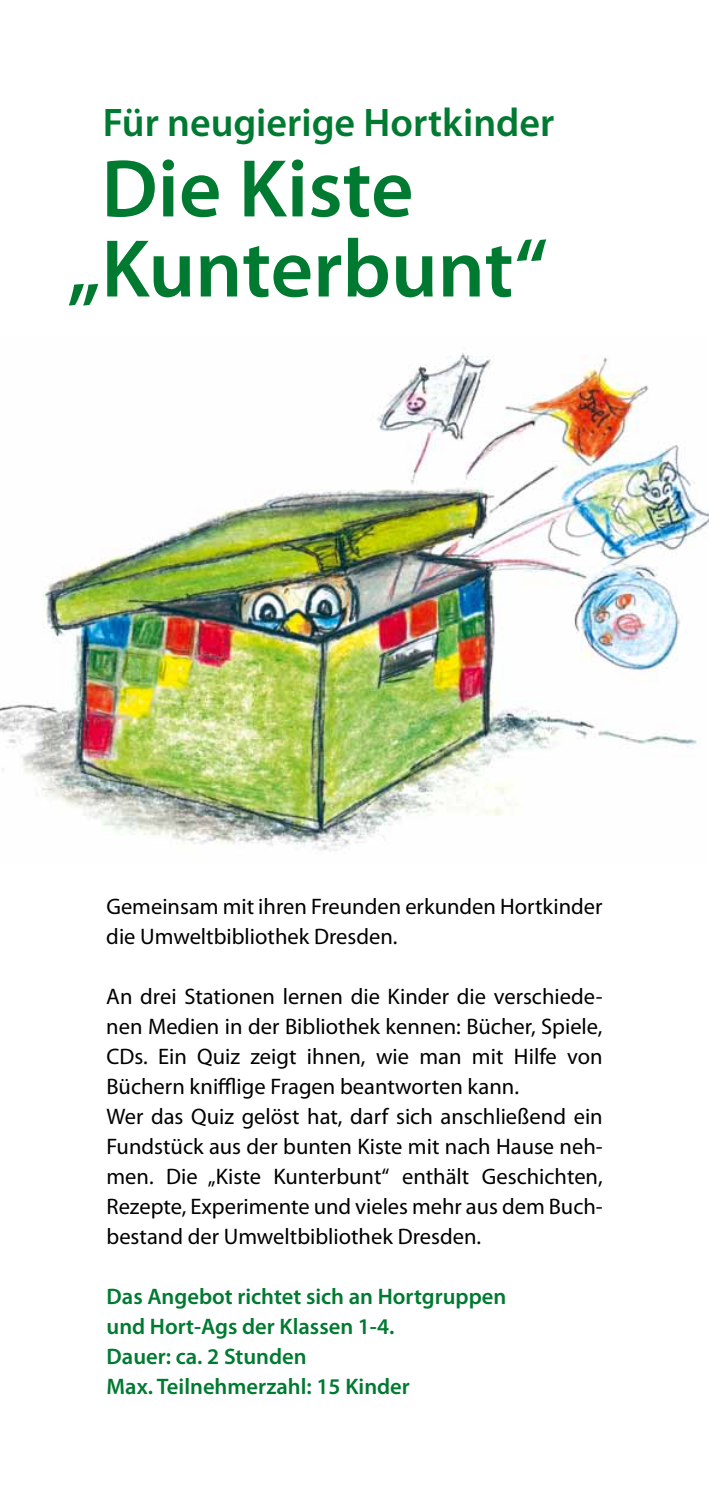
<style>
.page{position:relative;width:709px;height:1489px;background:#fff}
.page>*{position:absolute;margin:0;border:0;box-sizing:border-box;transform-origin:0 0}
.t1{font:600 82.5px/80px "Myriad Pro";color:#007a31}
.t2{font:600 40px "Myriad Pro";color:#007a31}
.t3{font:22.5px/30px "Myriad Pro";color:#000}
.t4{font:600 22.5px/30px "Myriad Pro";color:#007a31}
</style>
<div class="page">
<img style="left:0;top:353px;width:709px;height:499px">
<h2 class="t2" style="left:103px;top:101px;width:453px">Für neugierige Hortkinder</h2>
<h1 class="t1" style="left:67px;top:150px;width:482px;text-indent:34px">Die Kiste „Kunterbunt“</h1>
<p class="t3" style="left:106px;top:891px;width:498px">Gemeinsam mit ihren Freunden erkunden Hortkinder die Umweltbibliothek Dresden.</p>
<p class="t3" style="left:106px;top:981px;width:498px">An drei Stationen lernen die Kinder die verschiede&shy;nen Medien in der Bibliothek kennen: Bücher, Spiele, CDs. Ein Quiz zeigt ihnen, wie man mit Hilfe von Büchern knifflige Fragen beantworten kann.<br>Wer das Quiz gelöst hat, darf sich anschließend ein Fundstück aus der bunten Kiste mit nach Hause neh&shy;men. Die „Kiste Kunterbunt“ enthält Geschichten, Rezepte, Experimente und vieles mehr aus dem Buch&shy;bestand der Umweltbibliothek Dresden.</p>
<p class="t4" style="left:107px;top:1281px;width:401px">Das Angebot richtet sich an Hortgruppen und Hort-Ags der Klassen 1-4.<br>Dauer: ca. 2 Stunden<br>Max. Teilnehmerzahl: 15 Kinder</p>
</div>
